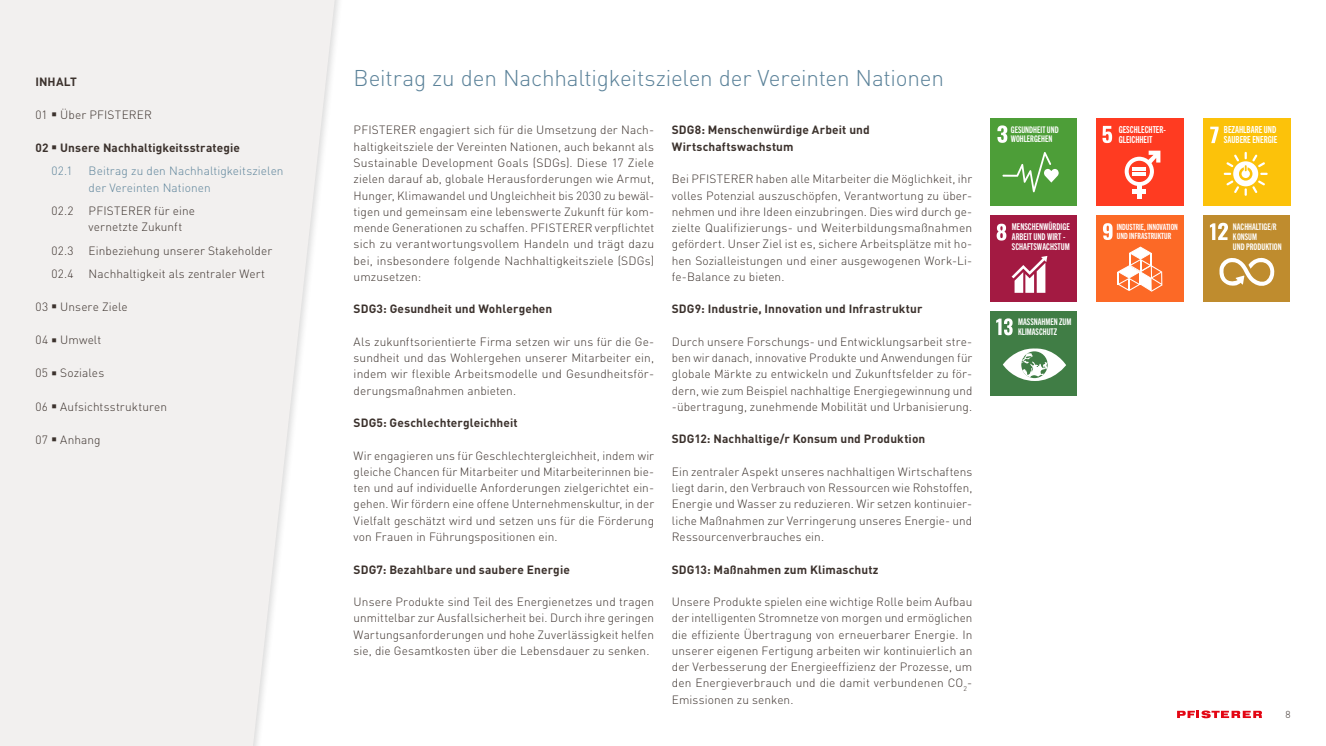
<style>
.page{position:relative;width:1326px;height:746px;background:#fff}
.page>*{position:absolute;margin:0;border:0;box-sizing:border-box;transform-origin:0 0}
.t1{font:300 22.5px "DIN Pro";letter-spacing:-.01em;color:#5b8299}
.t2{font:300 11.88px/16.2px "DIN Pro";letter-spacing:.005em;color:#3c322d;text-align:justify}
.t3{font:700 11.88px/23.4px "DIN Pro";letter-spacing:.01em;color:#3c322d}
.t4{font:300 11.88px/16.2px "DIN Pro";letter-spacing:.005em;color:#5b8299}
.t5{font:300 10px "DIN Pro";color:#3c322d}
.t6{font:9.75px/10.4px "Trade Gothic Next LT Pro Bd Cm";color:#fff}
.t7{font:9.62px/10px "Trade Gothic Next LT Pro Bd Cm";color:#fff}
.t8{font:9.38px/9.9px "Trade Gothic Next LT Pro Bd Cm";color:#fff}
.t9{font:9.25px/9.8px "Trade Gothic Next LT Pro Bd Cm";color:#fff}
.t10{font:9.12px/9.8px "Trade Gothic Next LT Pro Bd Cm";color:#fff}
.t11{font:8.62px/9.2px "Trade Gothic Next LT Pro Bd Cm";color:#fff}
.s1{font-weight:300;color:#5b8299}
</style>
<div class="page">
<svg style="left:0;top:0;width:336px;height:746px;fill:#f2f0ef"></svg>
<div style="left:989px;top:118px;width:87px;height:88px;background:#4d9e38"></div>
<svg style="left:1002px;top:152px;width:56px;height:40px"></svg>
<svg style="left:997px;top:125px;width:10px;height:18px"></svg>
<div style="left:1096px;top:118px;width:87px;height:88px;background:#ff3b21"></div>
<hr style="left:1132px;top:190px;width:13px;height:4px;background:#fff">
<div style="left:1136px;top:185px;width:5px;height:13px;background:#fff"></div>
<svg style="left:1124px;top:151px;width:36px;height:35px"></svg>
<svg style="left:1102px;top:126px;width:9px;height:17px"></svg>
<div style="left:1203px;top:118px;width:87px;height:87px;background:#fcc20a"></div>
<svg style="left:1223px;top:152px;width:44px;height:44px"></svg>
<svg style="left:1210px;top:127px;width:15px;height:16px"></svg>
<div style="left:989px;top:215px;width:87px;height:87px;background:#a31a42"></div>
<svg style="left:1011px;top:256px;width:36px;height:37px"></svg>
<svg style="left:996px;top:224px;width:10px;height:16px"></svg>
<div style="left:1096px;top:215px;width:87px;height:87px;background:#fc6926"></div>
<svg style="left:1117px;top:246px;width:45px;height:46px"></svg>
<svg style="left:1102px;top:223px;width:10px;height:17px"></svg>
<div style="left:1203px;top:215px;width:87px;height:87px;background:#bf8c2e"></div>
<svg style="left:1219px;top:257px;width:55px;height:29px"></svg>
<svg style="left:1209px;top:223px;width:18px;height:17px"></svg>
<div style="left:989px;top:310px;width:87px;height:85px;background:#407d45"></div>
<svg style="left:1003px;top:348px;width:63px;height:33px"></svg>
<svg style="left:996px;top:318px;width:16px;height:17px"></svg>
<svg style="left:1177px;top:710px;width:84px;height:8px"></svg>
<p class="t3" style="left:35px;top:68px;width:43px">INHALT</p>
<p class="t2" style="left:35px;top:105px;width:118px">01 ○ Über PFISTERER</p>
<p class="t3" style="left:51px;top:135px;width:190px;text-indent:-16px">02 ○ Unsere Nachhaltigkeitsstrategie<br><span class="s1">02.1</span></p>
<p class="t4" style="left:89px;top:162px;width:196px">Beitrag zu den Nachhaltigkeitszielen der Vereinten Nationen</p>
<p class="t2" style="left:51px;top:201px;width:24px">02.2</p>
<p class="t2" style="left:89px;top:201px;width:108px">PFISTERER für eine vernetzte Zukunft</p>
<p class="t2" style="left:51px;top:241px;width:24px">02.3</p>
<p class="t2" style="left:89px;top:241px;width:185px">Einbeziehung unserer Stakeholder</p>
<p class="t2" style="left:51px;top:264px;width:24px">02.4</p>
<p class="t2" style="left:89px;top:264px;width:178px">Nachhaltigkeit als zentraler Wert</p>
<p class="t2" style="left:35px;top:297px;width:94px">03 ○ Unsere Ziele</p>
<p class="t2" style="left:35px;top:331px;width:67px">04 ○ Umwelt</p>
<p class="t2" style="left:35px;top:364px;width:70px">05 ○ Soziales</p>
<p class="t2" style="left:35px;top:397px;width:133px">06 ○ Aufsichtsstrukturen</p>
<p class="t2" style="left:35px;top:430px;width:67px">07 ○ Anhang</p>
<h1 class="t1" style="left:353px;top:60px;width:592px">Beitrag zu den Nachhaltigkeitszielen der Vereinten Nationen</h1>
<p class="t2" style="left:353px;top:121px;width:302px">PFISTERER engagiert sich für die Umsetzung der Nach&shy;haltigkeitsziele der Vereinten Nationen, auch bekannt als Sustainable Development Goals (SDGs). Diese 17 Ziele zielen darauf ab, globale Herausforderungen wie Armut, Hunger, Klimawandel und Ungleichheit bis 2030 zu bewäl&shy;tigen und gemeinsam eine lebenswerte Zukunft für kom&shy;mende Generationen zu schaffen. PFISTERER verpflichtet sich zu verantwortungsvollem Handeln und trägt dazu bei, insbesondere folgende Nachhaltigkeitsziele (SDGs) umzusetzen:</p>
<p class="t3" style="left:353px;top:296px;width:200px">SDG3: Gesundheit und Wohlergehen</p>
<p class="t2" style="left:353px;top:332px;width:302px">Als zukunftsorientierte Firma setzen wir uns für die Ge&shy;sundheit und das Wohlergehen unserer Mitarbeiter ein, indem wir flexible Arbeitsmodelle und Gesundheitsför&shy;derungsmaßnahmen anbieten.</p>
<p class="t3" style="left:353px;top:410px;width:165px">SDG5: Geschlechtergleichheit</p>
<p class="t2" style="left:353px;top:446px;width:302px">Wir engagieren uns für Geschlechtergleichheit, indem wir gleiche Chancen für Mitarbeiter und Mitarbeiterinnen bie&shy;ten und auf individuelle Anforderungen zielgerichtet ein&shy;gehen. Wir fördern eine offene Unternehmenskultur, in der Vielfalt geschätzt wird und setzen uns für die Förderung von Frauen in Führungspositionen ein.</p>
<p class="t3" style="left:353px;top:556px;width:218px">SDG7: Bezahlbare und saubere Energie</p>
<p class="t2" style="left:353px;top:592px;width:302px">Unsere Produkte sind Teil des Energienetzes und tragen unmittelbar zur Ausfallsicherheit bei. Durch ihre geringen Wartungsanforderungen und hohe Zuverlässigkeit helfen sie, die Gesamtkosten über die Lebensdauer zu senken.</p>
<p class="t3" style="left:671px;top:121px;width:199px;line-height:16.2px">SDG8: Menschenwürdige Arbeit und<br>Wirtschaftswachstum</p>
<p class="t2" style="left:671px;top:170px;width:302px">Bei PFISTERER haben alle Mitarbeiter die Möglichkeit, ihr volles Potenzial auszuschöpfen, Verantwortung zu über&shy;nehmen und ihre Ideen einzubringen. Dies wird durch ge&shy;zielte Qualifizierungs- und Weiterbildungsmaßnahmen gefördert. Unser Ziel ist es, sichere Arbeitsplätze mit ho&shy;hen Sozialleistungen und einer ausgewogenen Work-Li&shy;fe-Balance zu bieten.</p>
<p class="t3" style="left:671px;top:296px;width:252px">SDG9: Industrie, Innovation und Infrastruktur</p>
<p class="t2" style="left:671px;top:332px;width:302px">Durch unsere Forschungs- und Entwicklungsarbeit stre&shy;ben wir danach, innovative Produkte und Anwendungen für globale Märkte zu entwickeln und Zukunftsfelder zu för&shy;dern, wie zum Beispiel nachhaltige Energiegewinnung und -übertragung, zunehmende Mobilität und Urbanisierung.</p>
<p class="t3" style="left:671px;top:426px;width:255px">SDG12: Nachhaltige/r Konsum und Produktion</p>
<p class="t2" style="left:671px;top:462px;width:302px">Ein zentraler Aspekt unseres nachhaltigen Wirtschaftens liegt darin, den Verbrauch von Ressourcen wie Rohstoffen, Energie und Wasser zu reduzieren. Wir setzen kontinuier&shy;liche Maßnahmen zur Verringerung unseres Energie- und Ressourcenverbrauches ein.</p>
<p class="t3" style="left:671px;top:556px;width:208px">SDG13: Maßnahmen zum Klimaschutz</p>
<p class="t2" style="left:671px;top:592px;width:302px">Unsere Produkte spielen eine wichtige Rolle beim Aufbau der intelligenten Stromnetze von morgen und ermöglichen die effiziente Übertragung von erneuerbarer Energie. In unserer eigenen Fertigung arbeiten wir kontinuierlich an der Verbesserung der Energieeffizienz der Prozesse, um den Energieverbrauch und die damit verbundenen CO<sub>2</sub>- Emissionen zu senken.</p>
<p class="t10" style="left:1010px;top:124px;width:49px">GESUNDHEIT UND<br>WOHLERGEHEN</p>
<p class="t7" style="left:1118px;top:124px;width:49px">GESCHLECHTER-<br>GLEICHHEIT</p>
<p class="t6" style="left:1223px;top:123px;width:55px">BEZAHLBARE UND<br>SAUBERE ENERGIE</p>
<p class="t8" style="left:1011px;top:221px;width:59px">MENSCHENWÜRDIGE<br>ARBEIT UND WIRT -<br>SCHAFTSWACHSTUM</p>
<p class="t11" style="left:1116px;top:222px;width:63px">INDUSTRIE, INNOVATION<br>UND INFRASTRUKTUR</p>
<p class="t10" style="left:1232px;top:221px;width:50px">NACHHALTIGE/R<br>KONSUM<br>UND PRODUKTION</p>
<p class="t9" style="left:1018px;top:316px;width:55px">MASSNAHMEN ZUM<br>KLIMASCHUTZ</p>
<p class="t5" style="left:1285px;top:706px;width:7px">8</p>
</div>
